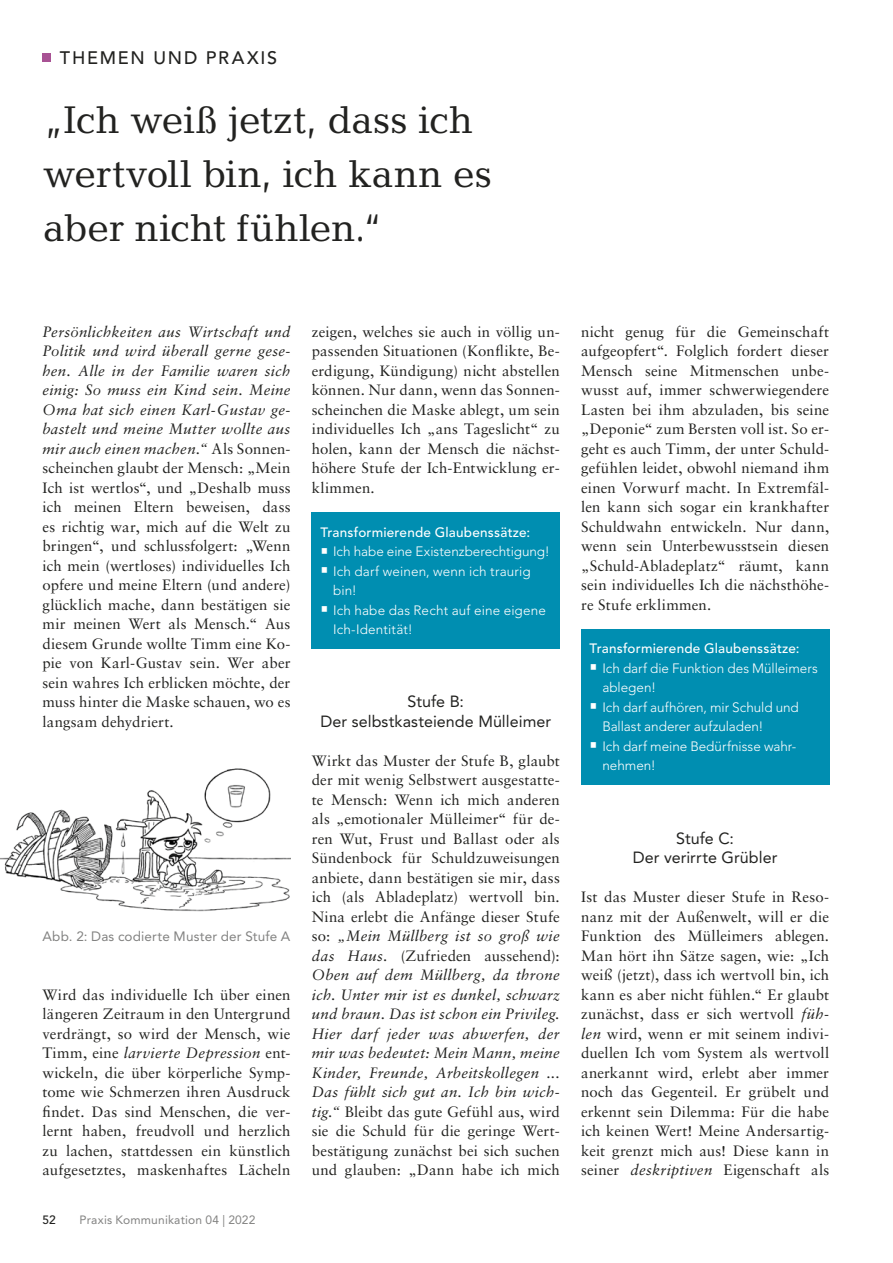
<style>
.page{position:relative;width:893px;height:1263px;background:#fff}
.page>*{position:absolute;margin:0;border:0;box-sizing:border-box;transform-origin:0 0}
.t1{font:39px/54px "Candida";color:#222220}
.t2{font:500 18px "Avenir LT Std";letter-spacing:.1em;color:#222220}
.t3{font:16.2px/19.5px "Avenir LT Std";color:#222220;text-align:center}
.t4{font:15px/19.5px "Sabon LT Std";letter-spacing:.01em;color:#222220;text-align:justify}
.t5{font:italic 15px/19.5px "Sabon";letter-spacing:.02em;color:#222220;text-align:justify}
.t6{font:300 13.5px/19.5px "Avenir LT Std";color:#fff}
.t7{font:500 13.5px "Avenir";letter-spacing:.02em;color:#fff}
.t8{font:13.5px "Avenir LT Std";letter-spacing:.01em;color:#828281}
.t9{font:12px "Avenir LT Std";letter-spacing:.015em;color:#828281}
.t10{font:500 12px "Avenir LT Std";color:#222220}
.s1{font-family:"Sabon LT Std";font-style:normal}
.s2{font-family:"Sabon";font-style:italic}
</style>
<div class="page">
<div style="left:43px;top:53px;width:8px;height:9px;background:#a85294"></div>
<div style="left:312px;top:512px;width:248px;height:136px;background:#008eb1"></div>
<div style="left:581px;top:629px;width:248px;height:155px;background:#008eb1"></div>
<img style="left:0;top:768px;width:291px;height:144px">
<p class="t2" style="left:60px;top:49px;width:219px">THEMEN UND PRAXIS</p>
<h1 class="t1" style="left:43px;top:96px;width:451px">„Ich weiß jetzt, dass ich wertvoll bin, ich kann es aber nicht fühlen.“</h1>
<p class="t5" style="left:43px;top:323px;width:250px">Persönlichkeiten aus Wirtschaft und Politik und wird überall gerne gese&shy;hen. Alle in der Familie waren sich einig: So muss ein Kind sein. Meine Oma hat sich einen Karl-Gustav ge&shy;bastelt und meine Mutter wollte aus mir auch einen machen.“ <span class="s1">Als Sonnen-</span></p>
<p class="t4" style="left:43px;top:459px;width:250px">scheinchen glaubt der Mensch: „Mein Ich ist wertlos“, und „Deshalb muss ich meinen Eltern beweisen, dass es richtig war, mich auf die Welt zu bringen“, und schlussfolgert: „Wenn ich mein (wertloses) individuelles Ich opfere und meine Eltern (und andere) glücklich mache, dann bestätigen sie mir meinen Wert als Mensch.“ Aus diesem Grunde wollte Timm eine Ko&shy;pie von Karl-Gustav sein. Wer aber sein wahres Ich erblicken möchte, der muss hinter die Maske schauen, wo es langsam dehydriert.</p>
<p class="t8" style="left:43px;top:930px;width:249px">Abb. 2: Das codierte Muster der Stufe A</p>
<p class="t4" style="left:43px;top:986px;width:249px">Wird das individuelle Ich über einen längeren Zeitraum in den Untergrund verdrängt, so wird der Mensch, wie</p>
<p class="t5" style="left:43px;top:1044px;width:250px"><span class="s1">Timm, eine</span> larvierte Depression <span class="s1">ent-</span></p>
<p class="t4" style="left:43px;top:1064px;width:250px">wickeln, die über körperliche Symp&shy;tome wie Schmerzen ihren Ausdruck findet. Das sind Menschen, die ver&shy;lernt haben, freudvoll und herzlich zu lachen, stattdessen ein künstlich aufgesetztes, maskenhaftes Lächeln</p>
<p class="t10" style="left:43px;top:1213px;width:15px">52</p>
<p class="t9" style="left:80px;top:1213px;width:177px">Praxis Kommunikation 04 | 2022</p>
<p class="t4" style="left:312px;top:323px;width:250px">zeigen, welches sie auch in völlig un&shy;passenden Situationen (Konflikte, Be&shy;erdigung, Kündigung) nicht abstellen können. Nur dann, wenn das Sonnen&shy;scheinchen die Maske ablegt, um sein individuelles Ich „ans Tageslicht“ zu holen, kann der Mensch die nächst&shy;höhere Stufe der Ich-Entwicklung er&shy;klimmen.</p>
<p class="t7" style="left:320px;top:525px;width:212px">Transformierende Glaubenssätze:</p>
<p class="t6" style="left:333px;top:542px;width:218px">Ich habe eine Existenzberechtigung!<br>Ich darf weinen, wenn ich traurig bin!<br>Ich habe das Recht auf eine eigene<br>Ich-Identität!</p>
<p class="t3" style="left:321px;top:693px;width:232px">Stufe B:<br>Der selbstkasteiende Mülleimer</p>
<p class="t4" style="left:312px;top:752px;width:250px">Wirkt das Muster der Stufe B, glaubt der mit wenig Selbstwert ausgestatte&shy;te Mensch: Wenn ich mich anderen als „emotionaler Mülleimer“ für de&shy;ren Wut, Frust und Ballast oder als Sündenbock für Schuldzuweisungen anbiete, dann bestätigen sie mir, dass ich (als Abladeplatz) wertvoll bin.<br>Nina erlebt die Anfänge dieser Stufe</p>
<p class="t5" style="left:312px;top:927px;width:249px"><span class="s1">so:</span> „Mein Müllberg ist so groß wie</p>
<p class="t4" style="left:312px;top:947px;width:249px"><span class="s2">das Haus.</span> (Zufrieden aussehend):</p>
<p class="t5" style="left:312px;top:966px;width:250px">Oben auf dem Müllberg, da throne ich. Unter mir ist es dunkel, schwarz und braun. Das ist schon ein Privileg.<br>Hier darf jeder was abwerfen, der mir was bedeutet: Mein Mann, meine Kinder, Freunde, Arbeitskollegen ...<br>Das fühlt sich gut an. Ich bin wich-</p>
<p class="t4" style="left:312px;top:1103px;width:250px"><span class="s2">tig.“</span> Bleibt das gute Gefühl aus, wird sie die Schuld für die geringe Wert&shy;bestätigung zunächst bei sich suchen und glauben: „Dann habe ich mich</p>
<p class="t4" style="left:581px;top:323px;width:250px">nicht genug für die Gemeinschaft aufgeopfert“. Folglich fordert dieser Mensch seine Mitmenschen unbe&shy;wusst auf, immer schwerwiegendere Lasten bei ihm abzuladen, bis seine „Deponie“ zum Bersten voll ist. So er&shy;geht es auch Timm, der unter Schuld&shy;gefühlen leidet, obwohl niemand ihm einen Vorwurf macht. In Extremfäl&shy;len kann sich sogar ein krankhafter Schuldwahn entwickeln. Nur dann, wenn sein Unterbewusstsein diesen „Schuld-Abladeplatz“ räumt, kann sein individuelles Ich die nächsthöhe&shy;re Stufe erklimmen.</p>
<p class="t7" style="left:590px;top:642px;width:212px">Transformierende Glaubenssätze:</p>
<p class="t6" style="left:602px;top:659px;width:217px">Ich darf die Funktion des Müll eimers ablegen!<br>Ich darf aufhören, mir Schuld und<br>Ballast anderer aufzuladen!<br>Ich darf meine Bedürfnisse wahr&shy;nehmen!</p>
<p class="t3" style="left:633px;top:829px;width:146px">Stufe C:<br>Der verirrte Grübler</p>
<p class="t4" style="left:581px;top:888px;width:250px">Ist das Muster dieser Stufe in Reso&shy;nanz mit der Außenwelt, will er die Funktion des Mülleimers ablegen.<br>Man hört ihn Sätze sagen, wie: „Ich weiß (jetzt), dass ich wertvoll bin, ich kann es aber nicht fühlen.“ Er glaubt zunächst, dass er sich wertvoll <span class="s2">füh&shy;len</span> wird, wenn er mit seinem indivi&shy;duellen Ich vom System als wertvoll anerkannt wird, erlebt aber immer noch das Gegenteil. Er grübelt und erkennt sein Dilemma: Für die habe ich keinen Wert! Meine Andersartig&shy;keit grenzt mich aus! Diese kann in seiner <span class="s2">deskriptiven</span> Eigenschaft als</p>
</div>
